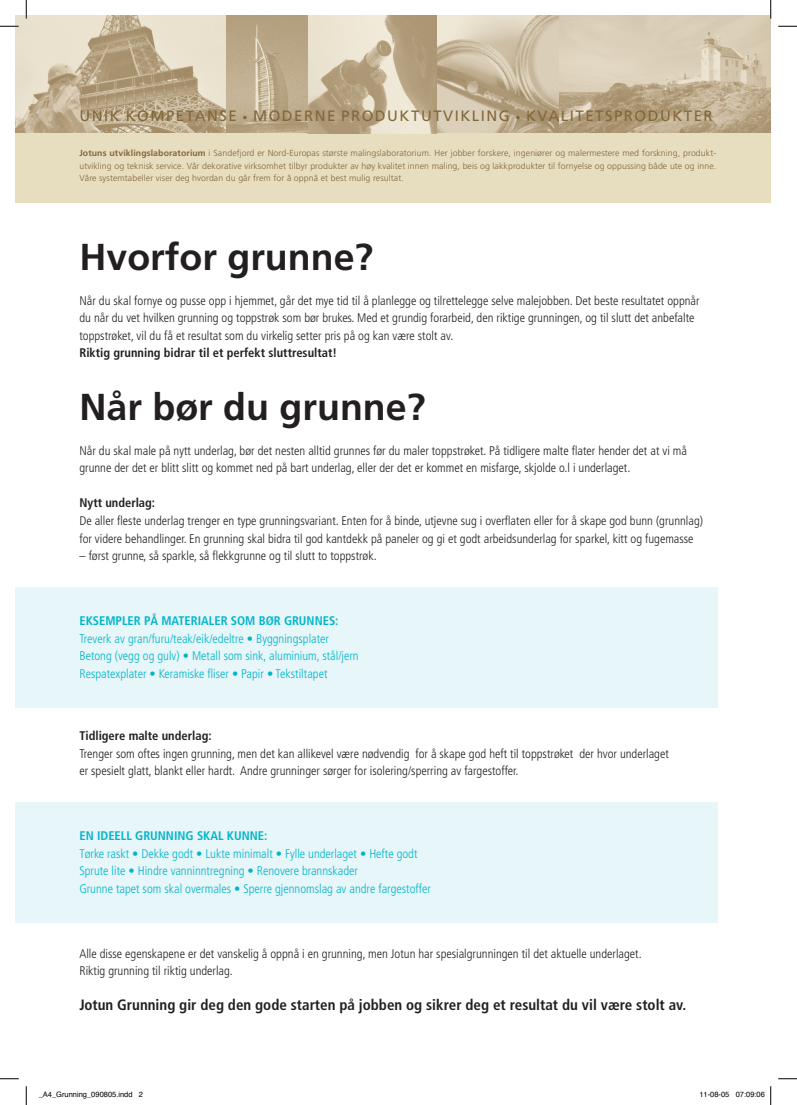
<style>
.page{position:relative;width:797px;height:1105px;background:#fff}
.page>*{position:absolute;margin:0;border:0;box-sizing:border-box;transform-origin:0 0}
.t1{font:700 37.5px "Frutiger LT";color:#231f20}
.t2{font:700 condensed 15px "Frutiger LT";color:#231f20}
.t3{font:15px "Frutiger LT";letter-spacing:.1em;color:#82673a}
.t4{font:300 condensed 12.5px/17.5px "Frutiger LT";color:#231f20}
.t5{font:300 condensed 12.5px/17.5px "Frutiger LT";color:#00b5cb}
.t6{font:700 condensed 12.5px "Frutiger LT";color:#231f20}
.t7{font:700 condensed 12.5px "Frutiger LT";color:#00b5cb}
.t8{font:300 8.75px/12.5px "Frutiger LT";letter-spacing:.01em;color:#82673a;text-align:justify}
.t9{font:7.5px "Helvetica";color:#000}
.s1{font-size:10px}
.s2{font-weight:700}
</style>
<div class="page">
<div style="left:16px;top:802px;width:701px;height:121px;background:#e7f6f8"></div>
<div style="left:16px;top:587px;width:701px;height:121px;background:#e7f6f8"></div>
<div style="left:16px;top:16px;width:754px;height:187px;background:#e7ddbf"></div>
<img style="left:16px;top:16px;width:210px;height:117px">
<img style="left:437px;top:16px;width:122px;height:117px">
<svg style="left:308px;top:16px;width:129px;height:117px;background:#cbbca1"></svg>
<img style="left:559px;top:16px;width:211px;height:117px">
<svg style="left:226px;top:16px;width:82px;height:117px;background:#bdaa8b"></svg>
<svg style="left:0;top:25px;width:19px;height:2px"></svg>
<svg style="left:778px;top:25px;width:19px;height:2px"></svg>
<svg style="left:0;top:1078px;width:19px;height:1px"></svg>
<svg style="left:778px;top:1078px;width:19px;height:1px"></svg>
<svg style="left:25px;top:0;width:2px;height:19px"></svg>
<svg style="left:25px;top:1086px;width:2px;height:19px"></svg>
<svg style="left:770px;top:0;width:1px;height:19px"></svg>
<svg style="left:770px;top:1086px;width:1px;height:19px"></svg>
<p class="t3" style="left:79px;top:107px;width:634px">UNIK KOMPETANSE <span class="s1">•</span> MODERNE PRODUKTUTVIKLING <span class="s1">•</span> KVALITETSPRODUKTER</p>
<p class="t8" style="left:79px;top:147px;width:638px"><span class="s2">Jotuns utviklingslaboratorium</span> i Sandefjord er Nord-Europas største malingslaboratorium. Her jobber forskere, ingeniører og malermestere med forskning, produkt&shy;utvikling og teknisk service. Vår dekorative virksomhet tilbyr produkter av høy kvalitet innen maling, beis og lakkprodukter til fornyelse og oppussing både ute og inne.<br>Våre systemtabeller viser deg hvordan du går frem for å oppnå et best mulig resultat.</p>
<h1 class="t1" style="left:79px;top:235px;width:295px">Hvorfor grunne?</h1>
<p class="t4" style="left:79px;top:292px;width:621px">Når du skal fornye og pusse opp i hjemmet, går det mye tid til å planlegge og tilrettelegge selve malejobben. Det beste resultatet oppnår du når du vet hvilken grunning og toppstrøk som bør brukes. Med et grundig forarbeid, den riktige grunningen, og til slutt det anbefalte toppstrøket, vil du få et resultat som du virkelig setter pris på og kan være stolt av.</p>
<p class="t6" style="left:79px;top:346px;width:259px">Riktig grunning bidrar til et perfekt sluttresultat!</p>
<h1 class="t1" style="left:79px;top:385px;width:347px">Når bør du grunne?</h1>
<p class="t4" style="left:79px;top:442px;width:609px">Når du skal male på nytt underlag, bør det nesten alltid grunnes før du maler toppstrøket. På tidligere malte flater hender det at vi må grunne der det er blitt slitt og kommet ned på bart underlag, eller der det er kommet en misfarge, skjolde o.l i underlaget.</p>
<p class="t6" style="left:79px;top:496px;width:77px">Nytt underlag:</p>
<p class="t4" style="left:79px;top:512px;width:625px">De aller fleste underlag trenger en type grunningsvariant. Enten for å binde, utjevne sug i overflaten eller for å skape god bunn (grunnlag) for videre behandlinger. En grunning skal bidra til god kantdekk på paneler og gi et godt arbeidsunderlag for sparkel, kitt og fugemasse</p>
<p class="t4" style="left:79px;top:547px;width:299px">– først grunne, så sparkle, så flekkgrunne og til slutt to toppstrøk.</p>
<p class="t7" style="left:79px;top:613px;width:261px">EKSEMPLER PÅ MATERIALER SOM BØR GRUNNES:</p>
<p class="t5" style="left:79px;top:630px;width:281px">Treverk av gran/furu/teak/eik/edeltre • Byggningsplater<br>Betong (vegg og gulv) • Metall som sink, aluminium, stål/jern<br>Respatexplater • Keramiske fliser • Papir • Tekstiltapet</p>
<p class="t6" style="left:79px;top:728px;width:134px">Tidligere malte underlag:</p>
<p class="t4" style="left:79px;top:745px;width:591px">Trenger som oftes ingen grunning, men det kan allikevel være nødvendig for å skape god heft til toppstrøket der hvor underlaget er spesielt glatt, blankt eller hardt. Andre grunninger sørger for isolering/sperring av fargestoffer.</p>
<p class="t7" style="left:79px;top:828px;width:189px">EN IDEELL GRUNNING SKAL KUNNE:</p>
<p class="t5" style="left:79px;top:845px;width:353px">Tørke raskt • Dekke godt • Lukte minimalt • Fylle underlaget • Hefte godt<br>Sprute lite • Hindre vanninntregning • Renovere brannskader<br>Grunne tapet som skal overmales • Sperre gjennomslag av andre fargestoffer</p>
<p class="t4" style="left:79px;top:945px;width:563px">Alle disse egenskapene er det vanskelig å oppnå i en grunning, men Jotun har spesialgrunningen til det aktuelle underlaget.<br>Riktig grunning til riktig underlag.</p>
<p class="t2" style="left:79px;top:996px;width:608px">Jotun Grunning gir deg den gode starten på jobben og sikrer deg et resultat du vil være stolt av.</p>
<p class="t9" style="left:39px;top:1088px;width:106px">_A4_Grunning_090805.indd 2</p>
<p class="t9" style="left:699px;top:1088px;width:67px">11-08-05 07:09:06</p>
</div>
